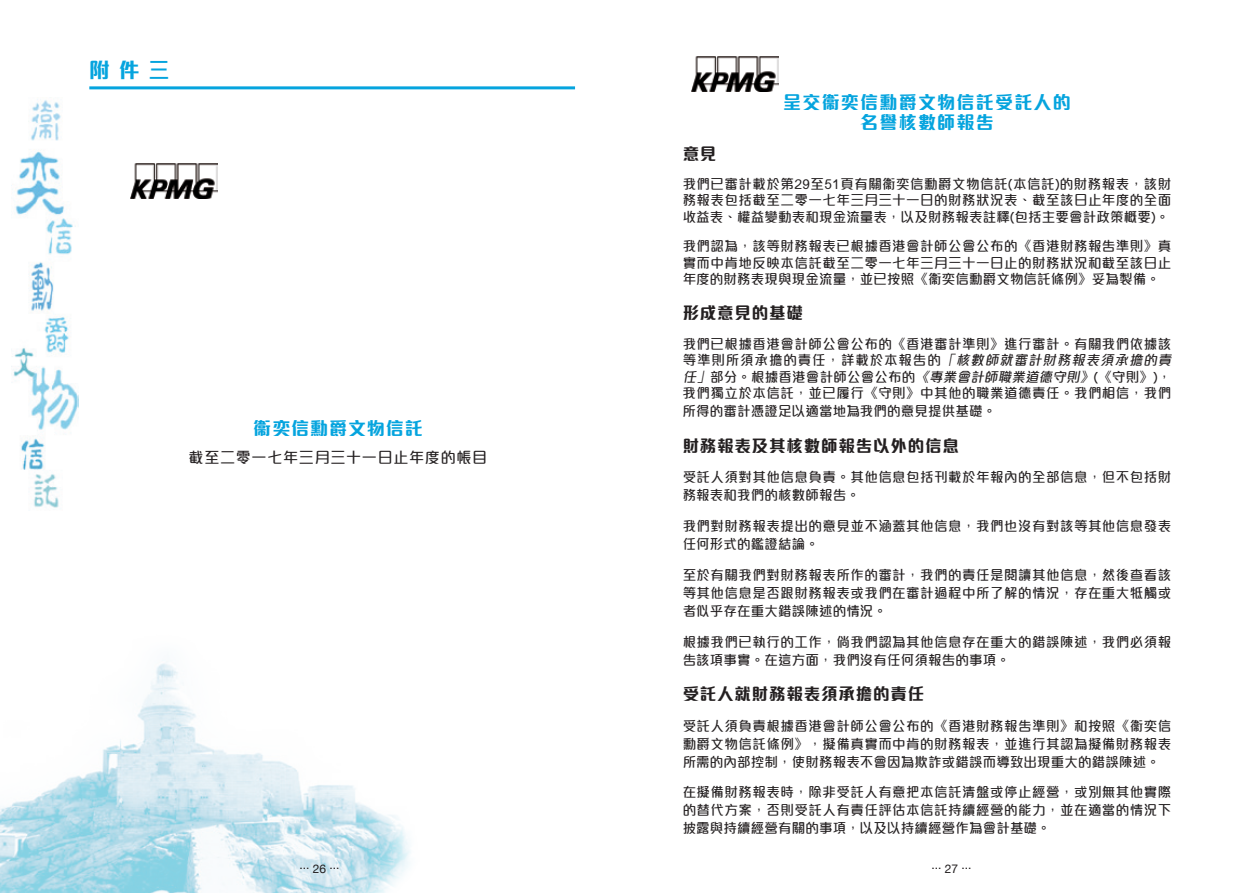
<style>
.page{position:relative;width:1259px;height:893px;background:#fff}
.page>*{position:absolute;margin:0;border:0;box-sizing:border-box;transform-origin:0 0}
.t1{font:800 21px "M Elle HK";color:#05a4de}
.t2{font:800 18px/19.5px "M Elle HK";letter-spacing:.07em;color:#05a4de;text-align:center}
.t3{font:800 18px "M Elle HK";letter-spacing:.05em;color:#05a4de}
.t4{font:800 16.5px "M Elle HK";letter-spacing:.05em;color:#231f20}
.t5{font:500 15px "M Elle HK";letter-spacing:.05em;color:#231f20}
.t6{font:500 13.5px/18px "M Elle HK";letter-spacing:.035em;color:#231f20;text-align:justify}
.t7{font:500 13.5px "M Elle HK";letter-spacing:.01em;color:#231f20}
.t8{font:12px "Helvetica Neue";color:#231f20}
.s1{font-style:italic}
</style>
<div class="page">
<hr style="left:89px;top:86px;width:486px;height:3px;background:#05a4de">
<img style="left:12px;top:99px;width:67px;height:409px">
<img style="left:0;top:660px;width:411px;height:233px">
<img style="left:691px;top:56px;width:87px;height:36px">
<img style="left:130px;top:163px;width:87px;height:35px">
<h1 class="t1" style="left:89px;top:55px;width:82px">附件三</h1>
<h2 class="t3" style="left:253px;top:415px;width:171px">衞奕信勳爵文物信託</h2>
<p class="t5" style="left:189px;top:447px;width:300px">截至二零一七年三月三十一日止年度的帳目</p>
<p class="t8" style="left:299px;top:856px;width:42px">... 26 ...</p>
<h2 class="t2" style="left:783px;top:91px;width:289px">呈交衞奕信勳爵文物信託受託人的名譽核數師報告</h2>
<p class="t4" style="left:682px;top:141px;width:35px">意見</p>
<p class="t6" style="left:682px;top:175px;width:490px;line-height:16.5px">我們已審計載於第29至51頁有關衞奕信勳爵文物信託(本信託)的財務報表，該財務報表包括截至二零一七年三月三十一日的財務狀況表、截至該日止年度的全面收益表、權益變動表和現金流量表，以及財務報表註釋(包括主要會計政策概要)。</p>
<p class="t6" style="left:682px;top:237px;width:490px;line-height:16.5px">我們認為，該等財務報表已根據香港會計師公會公布的《香港財務報告準則》真實而中肯地反映本信託截至二零一七年三月三十一日止的財務狀況和截至該日止年度的財務表現與現金流量，並已按照《衞奕信勳爵文物信託條例》妥為製備。</p>
<p class="t4" style="left:682px;top:301px;width:122px">形成意見的基礎</p>
<p class="t6" style="left:682px;top:335px;width:493px;line-height:16.5px;text-align:left">我們已根據香港會計師公會公布的《香港審計準則》進行審計。有關我們依據該等準則所須承擔的責任，詳載於本報告的<span class="s1">「核數師就審計財務報表須承擔的責任」</span>部分。根據香港會計師公會公布的<span class="s1">《專業會計師職業道德守則》</span>(《守則》)，我們獨立於本信託，並已履行《守則》中其他的職業道德責任。我們相信，我們</p>
<p class="t7" style="left:682px;top:402px;width:315px">所得的審計憑證足以適當地為我們的意見提供基礎。</p>
<p class="t4" style="left:682px;top:433px;width:278px">財務報表及其核數師報告以外的信息</p>
<p class="t6" style="left:682px;top:467px;width:490px">受託人須對其他信息負責。其他信息包括刊載於年報內的全部信息，但不包括財務報表和我們的核數師報告。</p>
<p class="t6" style="left:682px;top:516px;width:490px">我們對財務報表提出的意見並不涵蓋其他信息，我們也沒有對該等其他信息發表任何形式的鑑證結論。</p>
<p class="t6" style="left:682px;top:565px;width:490px">至於有關我們對財務報表所作的審計，我們的責任是閱讀其他信息，然後查看該等其他信息是否跟財務報表或我們在審計過程中所了解的情況，存在重大牴觸或者似乎存在重大錯誤陳述的情況。</p>
<p class="t6" style="left:682px;top:632px;width:490px">根據我們已執行的工作，倘我們認為其他信息存在重大的錯誤陳述，我們必須報告該項事實。在這方面，我們沒有任何須報告的事項。</p>
<p class="t4" style="left:682px;top:681px;width:243px">受託人就財務報表須承擔的責任</p>
<p class="t6" style="left:682px;top:716px;width:490px">受託人須負責根據香港會計師公會公布的《香港財務報告準則》和按照《衞奕信勳爵文物信託條例》，擬備真實而中肯的財務報表，並進行其認為擬備財務報表所需的內部控制，使財務報表不會因為欺詐或錯誤而導致出現重大的錯誤陳述。</p>
<p class="t6" style="left:682px;top:782px;width:490px">在擬備財務報表時，除非受託人有意把本信託清盤或停止經營，或別無其他實際的替代方案，否則受託人有責任評估本信託持續經營的能力，並在適當的情況下披露與持續經營有關的事項，以及以持續經營作為會計基礎。</p>
<p class="t8" style="left:931px;top:856px;width:42px">... 27 ...</p>
</div>
